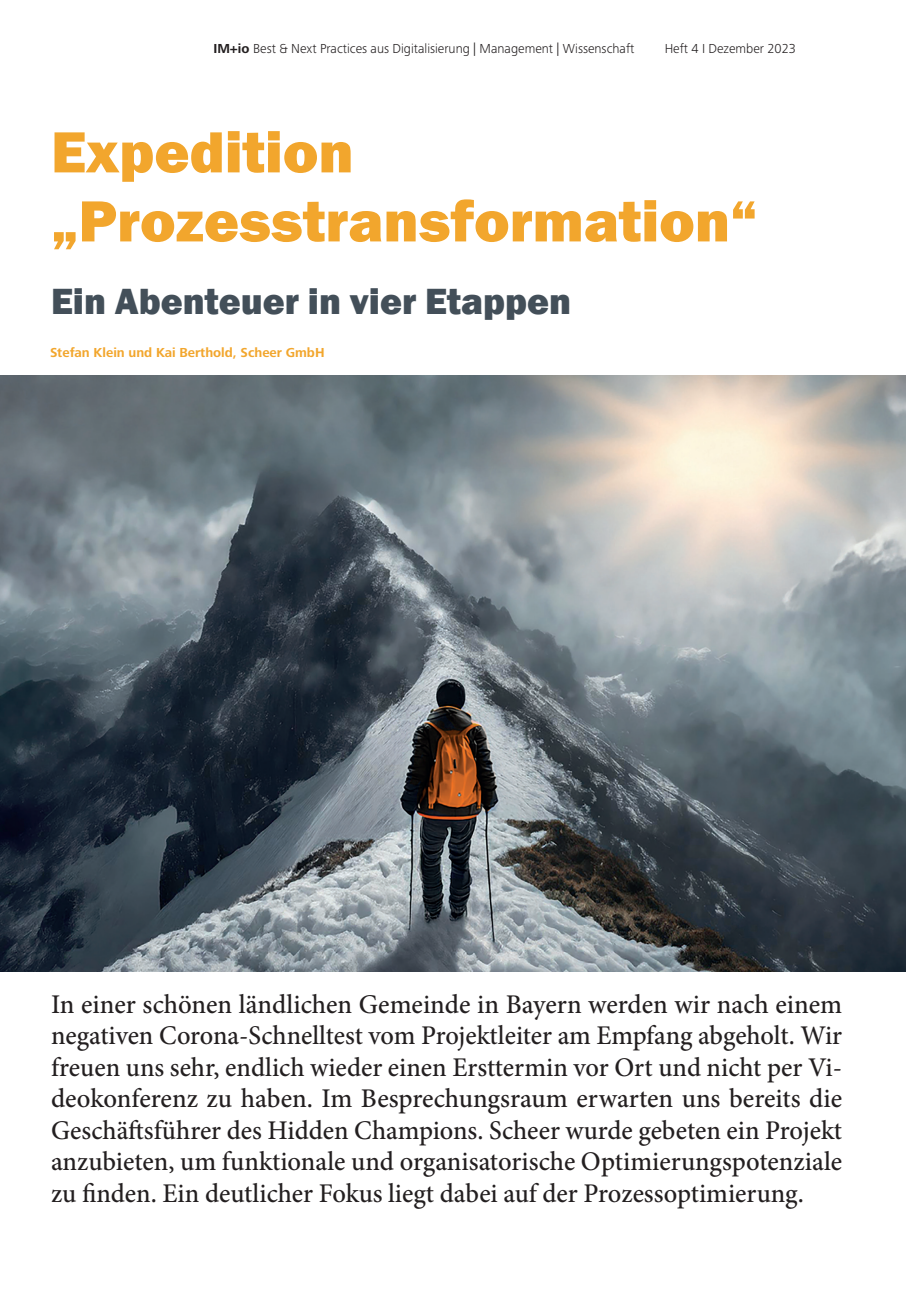
<style>
.page{position:relative;width:906px;height:1289px;background:#fff}
.page>*{position:absolute;margin:0;border:0;box-sizing:border-box;transform-origin:0 0}
.h3_40pt{font:800 60px/69px "Franklin Gothic";color:#f2a62d}
.h3_40pt-2{font:800 37.5px "Franklin Gothic";color:#434f59}
.v0_vortext{font:500 27px/31.5px "Minion Pro";color:#231f20;text-align:justify}
.Kolumnentitel_tot{font:300 13.5px "Frutiger Next Pro";color:#231f20}
.v1_autor{font:700 13.5px "Frutiger Next Pro";color:#f2a62d}
.s1{font-weight:700}
</style>
<div class="page">
<img style="left:0;top:375px;width:906px;height:596px">
<p class="Kolumnentitel_tot" style="left:213px;top:41px;width:422px"><span class="s1">IM+io</span> Best &amp; Next Practices aus Digitalisierung | Management | Wissenschaft</p>
<p class="Kolumnentitel_tot" style="left:664px;top:41px;width:133px">Heft 4 I Dezember 2023</p>
<p class="h3_40pt" style="left:51px;top:118px;width:708px">Expedition „Prozesstransformation“</p>
<p class="h3_40pt-2" style="left:51px;top:277px;width:521px">Ein Abenteuer in vier Etappen</p>
<p class="v1_autor" style="left:50px;top:345px;width:276px">Stefan Klein und Kai Berthold, Scheer GmbH</p>
<p class="v0_vortext" style="left:51px;top:988px;width:792px">In einer schönen ländlichen Gemeinde in Bayern werden wir nach einem negativen Corona-Schnelltest vom Projektleiter am Empfang abgeholt. Wir freuen uns sehr, endlich wieder einen Ersttermin vor Ort und nicht per Vi&shy;deokonferenz zu haben. Im Besprechungsraum erwarten uns bereits die Geschäftsführer des Hidden Champions. Scheer wurde gebeten ein Projekt anzubieten, um funktionale und organisatorische Optimierungspotenziale zu finden. Ein deutlicher Fokus liegt dabei auf der Prozessoptimierung.</p>
</div>
